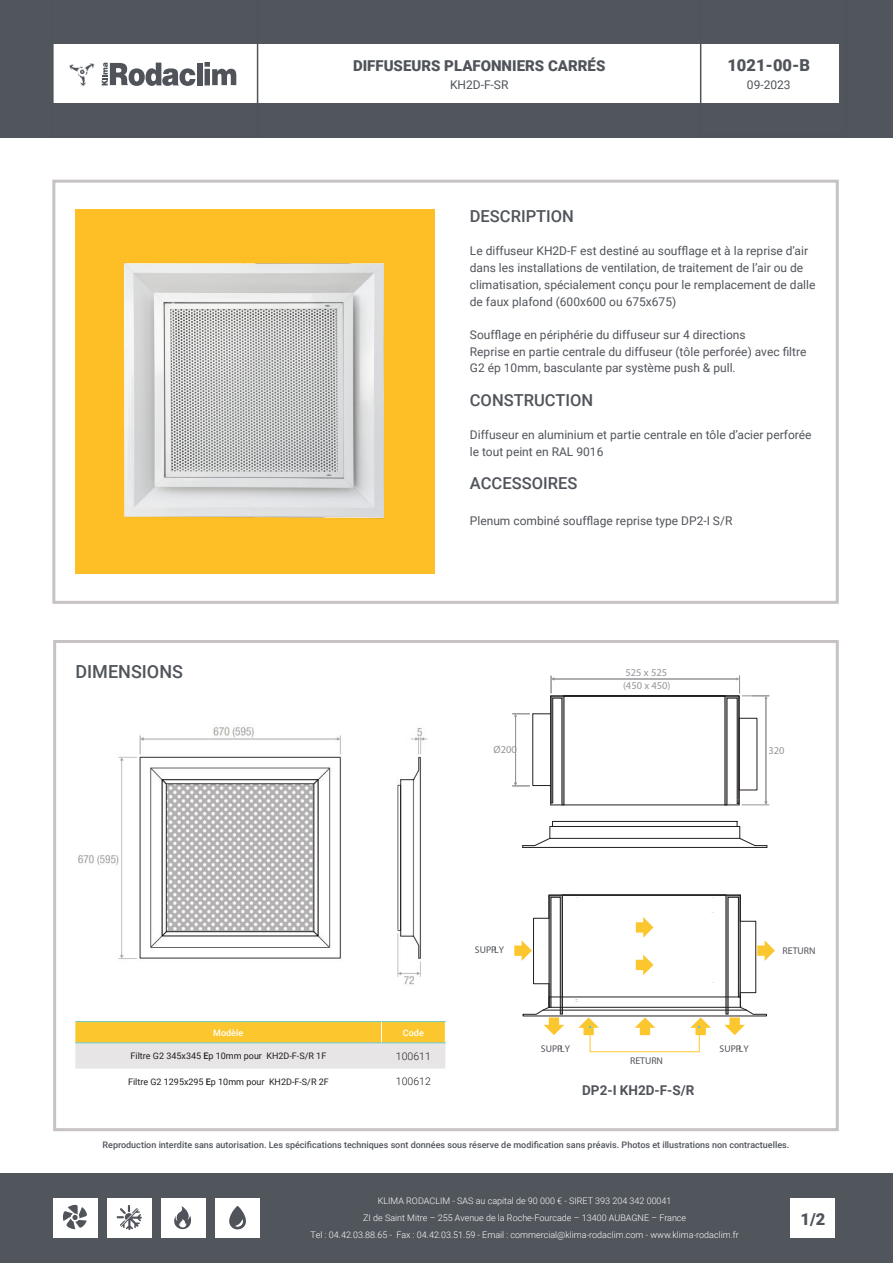
<style>
.page{position:relative;width:893px;height:1263px;background:#fff}
.page>*{position:absolute;margin:0;border:0;box-sizing:border-box;transform-origin:0 0}
.t1{font:500 18px "Roboto";color:#50555b}
.Sub_Titlle_3{font:500 16.5px "Roboto";color:#50545a}
.Sub_Titlle_3-2{font:900 16.5px "Roboto";color:#50545a}
.Sub_Titlle_3-3{font:900 15px "Roboto";color:#50545a}
.Titre_Famille{font:700 13.5px "Roboto";color:#50545a}
.Sub_Titlle_3-4{font:12px/16.8px "Roboto";color:#50545a}
.t2{font:10.5px/12.6px "Myriad Pro";color:#939598}
.Titre_géneral{font:300 10.5px "Roboto";color:#231f20}
.t3{font:9.75px "Myriad Pro";color:#50545a}
.Sub_Titlle_3-5{font:300 9px "Roboto";color:#fff}
.Sub_Titlle_3-6{font:500 9px "Roboto";color:#50545a}
.Titre_géneral-2{font:9px "Roboto";color:#231f20}
.Titre_géneral-3{font:500 9px "Roboto";color:#fff}
.s1{font-weight:500}
</style>
<div class="page">
<div style="left:53px;top:640px;width:786px;height:491px;border:3px solid #c7c2c4"></div>
<div style="left:52px;top:180px;width:787px;height:424px;border:3px solid #c7c2c4"></div>
<div style="left:0;top:0;width:893px;height:137px;background:#51565d"></div>
<div style="left:53px;top:45px;width:786px;height:58px;background:#fff"></div>
<div style="left:0;top:1174px;width:893px;height:89px;background:#51565c"></div>
<svg style="left:700px;top:44px;width:139px;height:59px"></svg>
<svg style="left:53px;top:44px;width:205px;height:59px"></svg>
<div style="left:53px;top:1198px;width:44px;height:40px;background:#fff"></div>
<div style="left:107px;top:1198px;width:44px;height:40px;background:#fff"></div>
<div style="left:161px;top:1198px;width:44px;height:40px;background:#fff"></div>
<div style="left:215px;top:1198px;width:44px;height:40px;background:#fff"></div>
<svg style="left:63px;top:1205px;width:24px;height:24px"></svg>
<svg style="left:174px;top:1206px;width:17px;height:23px"></svg>
<svg style="left:117px;top:1205px;width:25px;height:25px"></svg>
<svg style="left:229px;top:1206px;width:17px;height:23px"></svg>
<div style="left:790px;top:1198px;width:45px;height:40px;background:#fff"></div>
<div style="left:75px;top:209px;width:360px;height:365px;background:#fdbe26"></div>
<svg style="left:75px;top:1022px;width:371px;height:47px;background:#efd896"></svg>
<hr style="left:75px;top:1021px;width:306px;height:1px;background:#6ac9c9">
<hr style="left:381px;top:1021px;width:65px;height:1px;background:#6ac9c9">
<hr style="left:75px;top:1042px;width:306px;height:1px;background:#6ac9c9">
<hr style="left:381px;top:1042px;width:65px;height:1px;background:#6ac9c9">
<img style="left:124px;top:263px;width:260px;height:256px">
<img style="left:78px;top:724px;width:350px;height:261px">
<svg style="left:522px;top:821px;width:246px;height:27px"></svg>
<div style="left:590px;top:1027px;width:109px;height:25px;border:1px solid #fcc72e"></div>
<svg style="left:514px;top:894px;width:261px;height:141px"></svg>
<svg style="left:512px;top:676px;width:257px;height:130px"></svg>
<p class="Sub_Titlle_3-3" style="left:353px;top:55px;width:254px">DIFFUSEURS PLAFONNIERS CARRÉS</p>
<p class="Sub_Titlle_3-4" style="left:450px;top:75px;width:60px">KH2D-F-SR</p>
<p class="Sub_Titlle_3-2" style="left:727px;top:53px;width:84px">1021-00-B</p>
<p class="Sub_Titlle_3-4" style="left:747px;top:76px;width:45px">09-2023</p>
<p class="t1" style="left:75px;top:659px;width:109px">DIMENSIONS</p>
<p class="Sub_Titlle_3" style="left:470px;top:204px;width:106px">DESCRIPTION</p>
<p class="Sub_Titlle_3-4" style="left:470px;top:242px;width:347px">Le diffuseur KH2D-F est destiné au soufflage et à la reprise d’air dans les installations de ventilation, de traitement de l’air ou de climatisation, spécialement conçu pour le remplacement de dalle de faux plafond (600x600 ou 675x675)</p>
<p class="Sub_Titlle_3-4" style="left:470px;top:326px;width:277px">Soufflage en périphérie du diffuseur sur 4 directions</p>
<p class="Sub_Titlle_3-4" style="left:470px;top:342px;width:338px">Reprise en partie centrale du diffuseur (tôle perforée) avec filtre<br>G2 ép 10mm, basculante par système push &amp; pull.</p>
<p class="Sub_Titlle_3" style="left:470px;top:388px;width:125px">CONSTRUCTION</p>
<p class="Sub_Titlle_3-4" style="left:470px;top:426px;width:343px">Diffuseur en aluminium et partie centrale en tôle d’acier perforée le tout peint en RAL 9016</p>
<p class="Sub_Titlle_3" style="left:470px;top:472px;width:109px">ACCESSOIRES</p>
<p class="Sub_Titlle_3-4" style="left:470px;top:512px;width:264px">Plenum combiné soufflage reprise type DP2-I S/R</p>
<p class="t2" style="left:623px;top:666px;width:49px">525 x 525 (450 x 450)</p>
<p class="t2" style="left:493px;top:743px;width:25px">Ø200</p>
<p class="t2" style="left:768px;top:744px;width:18px">320</p>
<p class="Titre_géneral-3" style="left:213px;top:1026px;width:32px">Modèle</p>
<p class="Titre_géneral-3" style="left:403px;top:1026px;width:22px">Code</p>
<p class="Titre_géneral-2" style="left:131px;top:1050px;width:197px">Filtre G2 345x345 <span class="s1">E</span>p 10mm pour KH2D-F-S/R 1F</p>
<p class="Titre_géneral" style="left:396px;top:1049px;width:36px">100611</p>
<p class="Titre_géneral-2" style="left:128px;top:1075px;width:202px">Filtre G2 1295x295 <span class="s1">E</span>p 10mm pour KH2D-F-S/R 2F</p>
<p class="Titre_géneral" style="left:396px;top:1074px;width:36px">100612</p>
<p class="t3" style="left:475px;top:943px;width:31px">SUPPLY</p>
<p class="t3" style="left:783px;top:945px;width:34px">RETURN</p>
<p class="t3" style="left:541px;top:1043px;width:31px">SUPPLY</p>
<p class="t3" style="left:719px;top:1043px;width:31px">SUPPLY</p>
<p class="t3" style="left:630px;top:1055px;width:34px">RETURN</p>
<p class="Titre_Famille" style="left:582px;top:1081px;width:114px">DP2-I KH2D-F-S/R</p>
<p class="Sub_Titlle_3-6" style="left:103px;top:1139px;width:688px">Reproduction interdite sans autorisation. Les spécifications techniques sont données sous réserve de modification sans préavis. Photos et illustrations non contractuelles.</p>
<p class="Sub_Titlle_3-5" style="left:378px;top:1195px;width:295px">KLIMA RODACLIM - SAS au capital de 90 000 € - SIRET 393 204 342 00041</p>
<p class="Sub_Titlle_3-5" style="left:363px;top:1211px;width:325px">ZI de Saint Mitre – 255 Avenue de la Roche-Fourcade – 13400 AUBAGNE – France</p>
<p class="Sub_Titlle_3-5" style="left:311px;top:1228px;width:430px">Tel : 04.42.03.88.65 - Fax : 04.42.03.51.59 - Email : commercial@klima-rodaclim.com - www.klima-rodaclim.fr</p>
<p class="Sub_Titlle_3-2" style="left:800px;top:1207px;width:26px">1/2</p>
</div>
